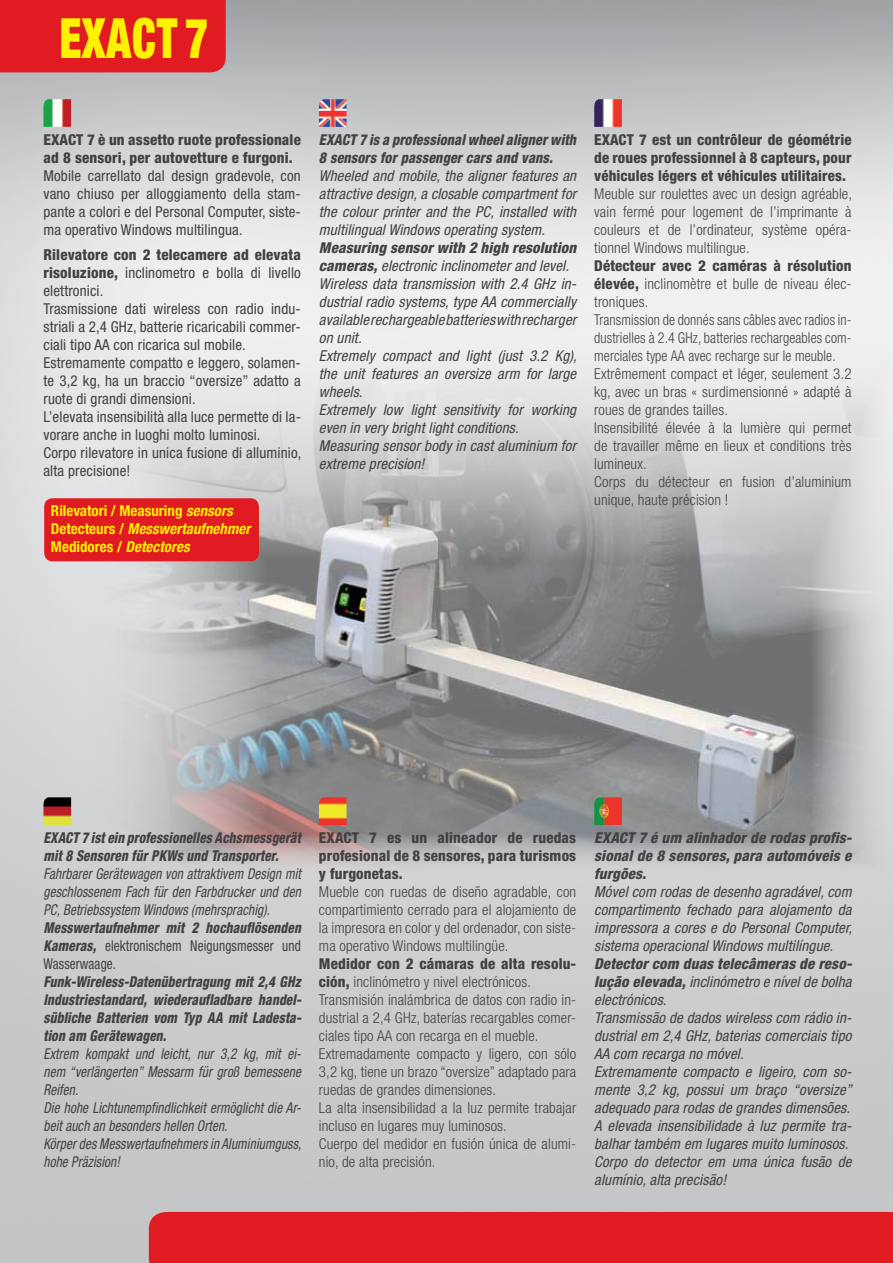
<style>
.page{position:relative;width:893px;height:1263px;background:#fff}
.page>*{position:absolute;margin:0;border:0;box-sizing:border-box;transform-origin:0 0}
.t1{font:900 condensed 55.5px "Helvetica Neue LT Std";letter-spacing:.02em;color:#fff200;scale:.8 1}
.t2{font:300 condensed 15px/18px "Helvetica Neue LT Std";letter-spacing:.01em;color:#414042;text-align:justify}
.t3{font:italic condensed 15px/18px "Helvetica Neue LT Std";letter-spacing:.01em;color:#414042;text-align:justify}
.t4{font:condensed 15px/18px "Helvetica Neue LT Std";letter-spacing:.01em;color:#414042;text-align:justify}
.t5{font:italic condensed 15px/18px "Helvetica Neue LT Std";letter-spacing:.01em;color:#414042;text-align:justify;scale:.88 1}
.t6{font:italic 800 condensed 15px/18px "Helvetica Neue LT Std";letter-spacing:-.01em;color:#414042;text-align:justify;scale:.88 1}
.t7{font:800 condensed 15px/18px "Helvetica Neue LT Std";letter-spacing:.01em;color:#414042;text-align:justify}
.t8{font:700 condensed 15px/18px "Helvetica Neue LT Std";color:#fff200}
.t9{font:italic 800 condensed 15px/18px "Helvetica Neue LT Std";letter-spacing:-.01em;color:#414042;text-align:justify}
.t10{font:italic 800 condensed 15px/18px "Helvetica Neue LT Std";letter-spacing:-.01em;color:#414042;scale:.93 1}
.s1{font-weight:800}
.s2{font-style:italic}
.s3{font-weight:400;font-style:normal}
</style>
<div class="page">
<img style="left:0;top:0;width:893px;height:1263px">
<div style="left:149px;top:1212px;width:744px;height:51px;background:#e11b22"></div>
<div style="left:0;top:0;width:226px;height:72px;background:#e11b22"></div>
<img style="left:76px;top:327px;width:817px;height:549px">
<img style="left:594px;top:99px;width:28px;height:28px">
<img style="left:43px;top:797px;width:28px;height:28px">
<img style="left:43px;top:99px;width:28px;height:28px">
<img style="left:319px;top:797px;width:28px;height:28px">
<img style="left:319px;top:99px;width:28px;height:28px">
<img style="left:594px;top:797px;width:28px;height:28px">
<div style="left:44px;top:498px;width:215px;height:63px;background:#e11b22;border-radius:9px"></div>
<h1 class="t1" style="left:60px;top:5px;width:187px">EXACT 7</h1>
<p class="t7" style="left:43px;top:130px;width:259px">EXACT 7 è un assetto ruote professionale ad 8 sensori, per autovetture e furgoni.</p>
<p class="t4" style="left:43px;top:166px;width:259px">Mobile carrellato dal design gradevole, con vano chiuso per alloggiamento della stam&shy;pante a colori e del Personal Computer, siste&shy;ma operativo Windows multilingua.</p>
<p class="t4" style="left:43px;top:246px;width:259px;text-align:left"><span class="s1">Rilevatore con 2 telecamere ad elevata risoluzione,</span> inclinometro e bolla di livello elettronici.<br>Trasmissione dati wireless con radio indu&shy;striali a 2,4 GHz, batterie ricaricabili commer&shy;ciali tipo AA con ricarica sul mobile.<br>Estremamente compatto e leggero, solamen&shy;te 3,2 kg, ha un braccio “oversize” adatto a ruote di grandi dimensioni.<br>L’elevata insensibilità alla luce permette di la&shy;vorare anche in luoghi molto luminosi.<br>Corpo rilevatore in unica fusione di alluminio, alta precisione!</p>
<p class="t8" style="left:51px;top:501px;width:204px">Rilevatori / Measuring <span class="s2">sensors<br></span>D e t e c t e u r s / <span class="s2">Messwertaufnehmer<br></span>M e d i d o r e s / <span class="s2">Detectores</span></p>
<p class="t10" style="left:319px;top:131px;width:278px">EXACT 7 is a professional wheel aligner with<br>8 sensors for passenger cars and vans.</p>
<p class="t3" style="left:319px;top:167px;width:259px">Wheeled and mobile, the aligner features an attractive design, a closable compartment for the colour printer and the PC, installed with multilingual Windows operating system.</p>
<p class="t3" style="left:319px;top:239px;width:260px;text-align:left"><span class="s1">Measuring sensor with 2 high resolution cameras,</span> electronic inclinometer and level.<br>Wireless data transmission with 2.4 GHz in&shy;dustrial radio systems, type AA commercially available rechargeable batteries with recharger on unit.<br>Extremely compact and light (just 3.2 Kg), the unit features an oversize arm for large wheels.<br>Extremely low light sensitivity for working even in very bright light conditions.<br>Measuring sensor body in cast aluminium for extreme precision!</p>
<p class="t7" style="left:594px;top:130px;width:259px">EXACT 7 est un contrôleur de géométrie de roues professionnel à 8 capteurs, pour véhicules légers et véhicules utilitaires.</p>
<p class="t2" style="left:594px;top:184px;width:259px">Meuble sur roulettes avec un design agréable, vain fermé pour logement de l’imprimante à couleurs et de l’ordinateur, système opéra&shy;tionnel Windows multilingue.</p>
<p class="t2" style="left:594px;top:256px;width:259px;text-align:left"><span class="s1">Détecteur avec 2 caméras à résolution élevée,</span> inclinomètre et bulle de niveau élec&shy;troniques.<br>Transmission de donnés sans câbles avec radios in&shy;dustrielles à 2.4 GHz, batteries rechargeables com&shy;merciales type AA avec recharge sur le meuble.<br>Extrêmement compact et léger, seulement 3.2 kg, avec un bras « surdimensionné » adapté à roues de grandes tailles.<br>Insensibilité élevée à la lumière qui permet de travailler même en lieux et conditions très lumineux.<br>Corps du détecteur en fusion d’aluminium unique, haute précision !</p>
<p class="t6" style="left:43px;top:829px;width:296px">EXACT 7 ist ein professionelles Achsmessgerät mit 8 Sensoren für PKWs und Transporter.</p>
<p class="t5" style="left:43px;top:865px;width:294px">Fahrbarer Gerätewagen von attraktivem Design mit geschlossenem Fach für den Farbdrucker und den PC, Betriebssystem Windows (mehrsprachig).</p>
<p class="t6" style="left:43px;top:919px;width:295px">Messwertaufnehmer mit 2 hochauflösenden Kameras, <span class="s3">elektronischem Neigungsmesser und Wasserwaage.</span></p>
<p class="t6" style="left:43px;top:973px;width:295px">Funk-Wireless-Datenübertragung mit 2,4 GHz Industriestandard, wiederaufladbare handel&shy;sübliche Batterien vom Typ AA mit Ladesta&shy;tion am Gerätewagen.</p>
<p class="t5" style="left:43px;top:1045px;width:295px;text-align:left">Extrem kompakt und leicht, nur 3,2 kg, mit ei&shy;nem “verlängerten” Messarm für groß bemessene Reifen.<br>Die hohe Lichtunempfindlichkeit ermöglicht die Ar&shy;beit auch an besonders hellen Orten.<br>Körper des Messwertaufnehmers in Aluminiumguss, hohe Präzision!</p>
<p class="t7" style="left:319px;top:828px;width:259px">EXACT 7 es un alineador de ruedas profesional de 8 sensores, para turismos y furgonetas.</p>
<p class="t2" style="left:319px;top:882px;width:259px">Mueble con ruedas de diseño agradable, con compartimiento cerrado para el alojamiento de la impresora en color y del ordenador, con siste&shy;ma operativo Windows multilingüe.</p>
<p class="t2" style="left:319px;top:954px;width:259px;text-align:left"><span class="s1">Medidor con 2 cámaras de alta resolu&shy;ción,</span> inclinómetro y nivel electrónicos.<br>Transmisión inalámbrica de datos con radio in&shy;dustrial a 2,4 GHz, baterías recargables comer&shy;ciales tipo AA con recarga en el mueble.<br>Extremadamente compacto y ligero, con sólo 3,2 kg, tiene un brazo “oversize” adaptado para ruedas de grandes dimensiones.<br>La alta insensibilidad a la luz permite trabajar incluso en lugares muy luminosos.<br>Cuerpo del medidor en fusión única de alumi&shy;nio, de alta precisión.</p>
<p class="t9" style="left:594px;top:829px;width:259px">EXACT 7 é um alinhador de rodas profis&shy;sional de 8 sensores, para automóveis e furgões.</p>
<p class="t3" style="left:594px;top:883px;width:259px">Móvel com rodas de desenho agradável, com compartimento fechado para alojamento da impressora a cores e do Personal Computer, sistema operacional Windows multilíngue.</p>
<p class="t3" style="left:594px;top:955px;width:259px;text-align:left"><span class="s1">Detector com duas telecâmeras de reso&shy;lução elevada,</span> inclinómetro e nível de bolha electrónicos.<br>Transmissão de dados wireless com rádio in&shy;dustrial em 2,4 GHz, baterias comerciais tipo AA com recarga no móvel.<br>Extremamente compacto e ligeiro, com so&shy;mente 3,2 kg, possui um braço “oversize” adequado para rodas de grandes dimensões.<br>A elevada insensibilidade à luz permite tra&shy;balhar também em lugares muito luminosos.<br>Corpo do detector em uma única fusão de alumínio, alta precisão!</p>
</div>
